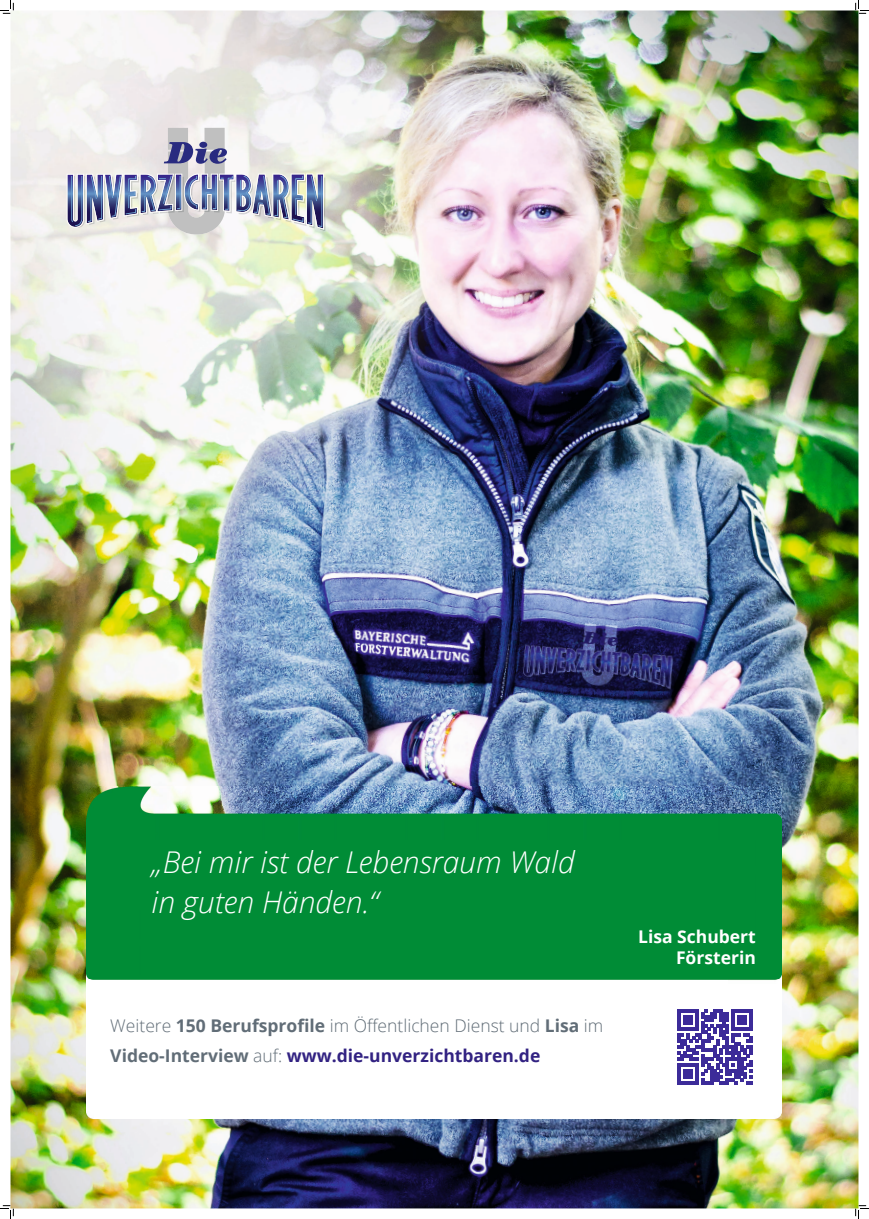
<style>
.page{position:relative;width:869px;height:1219px;background:#fff}
.page>*{position:absolute;margin:0;border:0;box-sizing:border-box;transform-origin:0 0}
.t1{font:italic 300 30px/40px "Open Sans";color:#fff}
.t2{font:300 17.5px/30px "Open Sans";color:#616d77}
.t3{font:700 17.5px/21px "Open Sans";color:#fff;text-align:right}
.s1{font-weight:700}
.s2{font-weight:700;color:#322282}
</style>
<div class="page">
<img style="left:11px;top:11px;width:847px;height:1197px">
<img style="left:86px;top:786px;width:695px;height:332px">
<svg style="left:674px;top:1006px;width:81px;height:81px"></svg>
<svg style="left:677px;top:1009px;width:75px;height:75px"></svg>
<img style="left:324px;top:177px;width:1px;height:54px">
<svg style="left:67px;top:128px;width:257px;height:107px"></svg>
<svg style="left:0;top:0;width:14px;height:14px"></svg>
<svg style="left:0;top:1205px;width:14px;height:14px"></svg>
<svg style="left:855px;top:0;width:14px;height:14px"></svg>
<svg style="left:855px;top:1205px;width:14px;height:14px"></svg>
<h1 class="t1" style="left:151px;top:841px;width:425px">„Bei mir ist der Lebensraum Wald in guten Händen.“</h1>
<p class="t2" style="left:110px;top:1010px;width:494px">Weitere <span class="s1">150 Berufsprofile</span> im Öffentlichen Dienst und <span class="s1">Lisa</span> im<br><span class="s1">Video-Interview</span> auf: <span class="s2">www.die-unverzichtbaren.de</span></p>
<p class="t3" style="left:638px;top:925px;width:119px">Lisa Schubert<br>Försterin</p>
</div>
